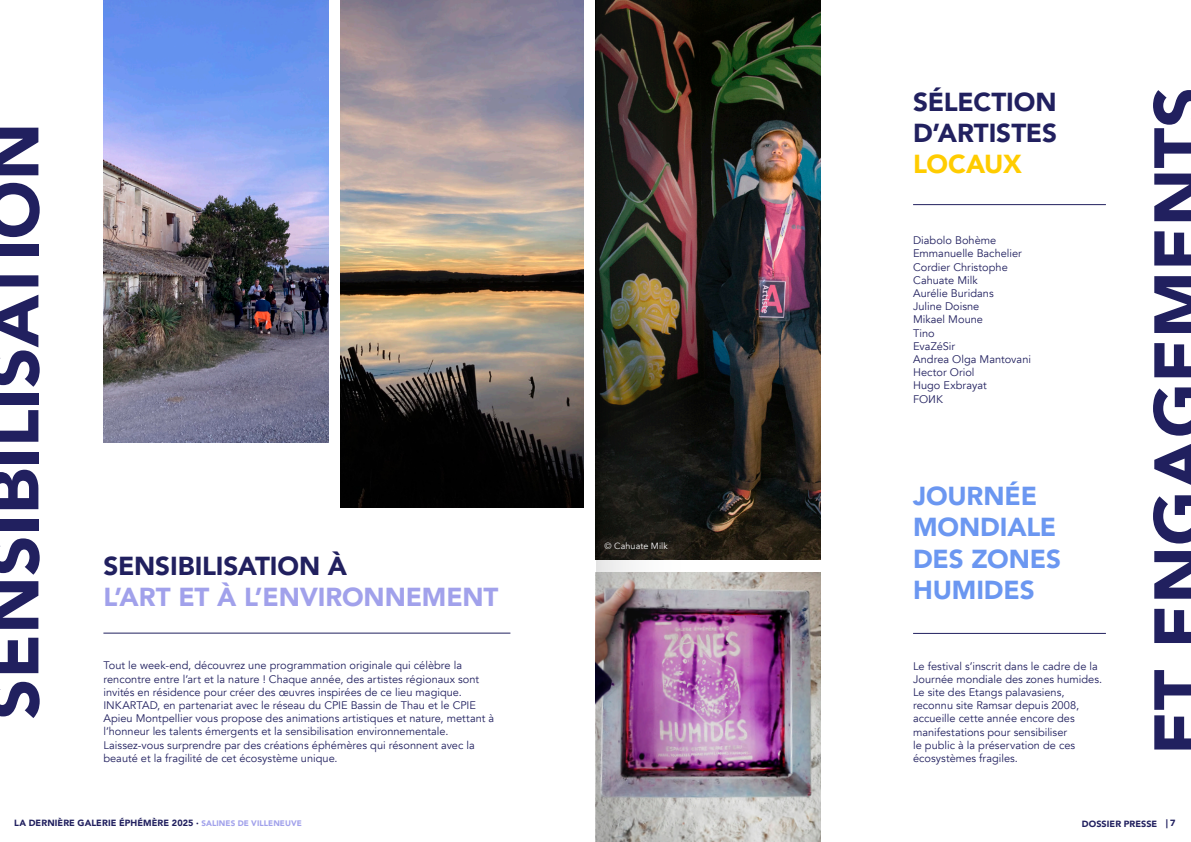
<style>
.page{position:relative;width:1191px;height:842px;background:#fff}
.page>*{position:absolute;margin:0;border:0;box-sizing:border-box;transform-origin:0 0}
.t1{font:900 71px "Avenir";color:#21205f}
.t2{font:900 26px/31.2px "Avenir";letter-spacing:-.005em;color:#21205f}
.t3{font:900 26px/31.2px "Avenir";letter-spacing:-.005em;color:#6b97f1}
.t4{font:900 26px "Avenir";letter-spacing:-.005em;color:#a1a1eb}
.t5{font:11px/13.2px "Avenir";color:#21205f}
.t6{font:900 9px "Avenir";letter-spacing:.01em;color:#21205f}
.t7{font:9px "Avenir";letter-spacing:.005em;color:#fff}
.s1{color:#fc0}
.s2{font-family:"DIN Pro"}
.s3{font-size:8px;color:#a1a1eb}
</style>
<div class="page">
<img style="left:340px;top:0;width:243px;height:507px">
<img style="left:595px;top:573px;width:225px;height:269px">
<hr style="left:103px;top:633px;width:407px;height:1px;background:#21205f">
<hr style="left:913px;top:633px;width:193px;height:1px;background:#21205f">
<img style="left:595px;top:0;width:225px;height:560px">
<img style="left:103px;top:0;width:225px;height:442px">
<hr style="left:913px;top:204px;width:193px;height:1px;background:#21205f">
<img style="left:596px;top:0;width:103px;height:842px">
<p class="t1" style="left:-47px;top:719px;width:598px;rotate:-90deg">SENSIBILISATION</p>
<p class="t2" style="left:103px;top:549px;width:245px">SENSIBILISATION À</p>
<p class="t4" style="left:103px;top:574px;width:396px">L’ART ET À L’ENVIRONNEMENT</p>
<p class="t5" style="left:103px;top:659px;width:392px">Tout le week-end, découvrez une programmation originale qui célèbre la rencontre entre l’art et la nature ! Chaque année, des artistes régionaux sont invités en résidence pour créer des œuvres inspirées de ce lieu magique.<br>INKARTAD, en partenariat avec le réseau du CPIE Bassin de Thau et le CPIE Apieu Montpellier vous propose des animations artistiques et nature, mettant à l’honneur les talents émergents et la sensibilisation environnementale.</p>
<p class="t5" style="left:103px;top:738px;width:373px">Laissez-vous surprendre par des créations éphémères qui résonnent avec la beauté et la fragilité de cet écosystème unique.</p>
<p class="t7" style="left:604px;top:541px;width:65px">© Cahuate Milk</p>
<p class="t2" style="left:913px;top:86px;width:145px">SÉLECTION</p>
<p class="t2" style="left:913px;top:117px;width:145px">D’ARTISTES<br><span class="s1">LOCAUX</span></p>
<p class="t5" style="left:913px;top:234px;width:85px">Diabolo Bohème</p>
<p class="t5" style="left:913px;top:247px;width:110px">Emmanuelle Bachelier</p>
<p class="t5" style="left:913px;top:260px;width:96px">Cordier Christophe</p>
<p class="t5" style="left:913px;top:274px;width:66px">Cahuate Milk</p>
<p class="t5" style="left:913px;top:287px;width:82px">Aurélie Buridans</p>
<p class="t5" style="left:913px;top:300px;width:68px">Juline Doisne</p>
<p class="t5" style="left:913px;top:313px;width:71px">Mikael Moune</p>
<p class="t5" style="left:913px;top:326px;width:23px">Tino</p>
<p class="t5" style="left:913px;top:340px;width:44px">EvaZéSir</p>
<p class="t5" style="left:913px;top:353px;width:119px">Andrea Olga Mantovani</p>
<p class="t5" style="left:913px;top:366px;width:63px">Hector Oriol</p>
<p class="t5" style="left:913px;top:379px;width:75px">Hugo Exbrayat</p>
<p class="t5" style="left:913px;top:392px;width:32px">FO<span class="s2">И</span>K</p>
<p class="t3" style="left:913px;top:480px;width:149px">JOURNÉE<br>MONDIALE<br>DES ZONES<br>HUMIDES</p>
<p class="t5" style="left:913px;top:659px;width:191px">Le festival s’inscrit dans le cadre de la Journée mondiale des zones humides.<br>Le site des Etangs palavasiens, reconnu site Ramsar depuis 2008, accueille cette année encore des manifestations pour sensibiliser<br>le public à la préservation de ces écosystèmes fragiles.</p>
<p class="t1" style="left:1119px;top:755px;width:670px;rotate:-90deg">ET ENGAGEMENTS</p>
<p class="t6" style="left:14px;top:815px;width:289px">LA DERNIÈRE GALERIE ÉPHÉMÈRE 2025 · <span class="s3">SALINES DE VILLENEUVE</span></p>
<p class="t6" style="left:1082px;top:816px;width:95px">DOSSIER PRESSE ︱7</p>
</div>
